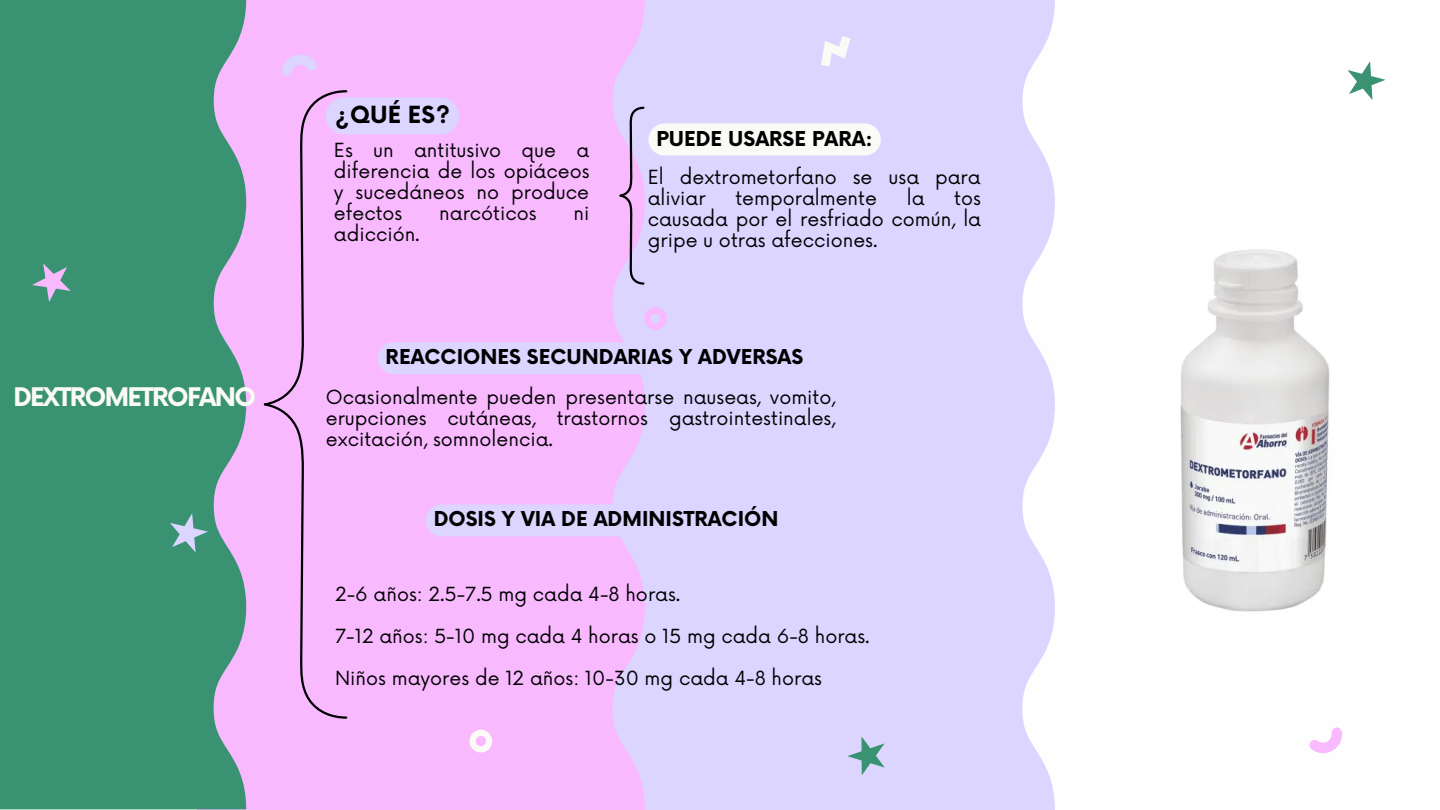
<style>
.page{position:relative;width:1440px;height:810px;background:#fff}
.page>*{position:absolute;margin:0;border:0;box-sizing:border-box;transform-origin:0 0}
.t1{font:700 25px "Now";letter-spacing:-.065em;color:#fafaf6}
.t2{font:700 23px "Now";color:#000}
.t3{font:700 20px "Now";color:#000}
.t4{font:19px/21px "Now";color:#000;text-align:justify}
</style>
<div class="page">
<div style="left:645px;top:0;width:410px;height:810px;background:#dcd5ff"></div>
<div style="left:197px;top:0;width:448px;height:810px;background:#f9b9ff"></div>
<div style="left:0;top:0;width:246px;height:809px;background:#399272"></div>
<div style="left:262px;top:89px;width:86px;height:631px;background:#f9b9ff"></div>
<svg style="left:27px;top:253px;width:54px;height:54px;background:#589889"></svg>
<svg style="left:165px;top:509px;width:46px;height:45px;background:#5ea192"></svg>
<svg style="left:1347px;top:61px;width:39px;height:39px"></svg>
<svg style="left:469px;top:730px;width:23px;height:22px"></svg>
<svg style="left:279px;top:51px;width:39px;height:26px"></svg>
<svg style="left:843px;top:728px;width:53px;height:53px;background:#c0c9e7"></svg>
<svg style="left:821px;top:36px;width:29px;height:30px"></svg>
<svg style="left:644px;top:307px;width:23px;height:23px"></svg>
<svg style="left:1309px;top:727px;width:33px;height:27px"></svg>
<img style="left:1180px;top:249px;width:151px;height:363px">
<div style="left:326px;top:97px;width:133px;height:37px;background:#dcd5ff;border-radius:18px"></div>
<div style="left:378px;top:342px;width:434px;height:32px;background:#dcd5ff;border-radius:16px"></div>
<div style="left:426px;top:504px;width:360px;height:32px;background:#dcd5ff;border-radius:16px"></div>
<svg style="left:618px;top:106px;width:263px;height:180px;background:#dfd7fb"></svg>
<h1 class="t1" style="left:13px;top:384px;width:244px">DEXTROMETROFANO</h1>
<p class="t2" style="left:335px;top:102px;width:116px">¿QUÉ ES?</p>
<p class="t4" style="left:334px;top:140px;width:257px">Es un antitusivo que a diferencia de los opiáceos y sucedáneos no produce efectos</p>
<p class="t4" style="left:439px;top:203px;width:99px">narcóticos</p>
<p class="t4" style="left:574px;top:203px;width:17px">ni</p>
<p class="t4" style="left:334px;top:224px;width:87px">adicción.</p>
<p class="t3" style="left:656px;top:128px;width:218px">PUEDE USARSE PARA:</p>
<p class="t4" style="left:648px;top:168px;width:334px">El dextrometorfano se usa para aliviar</p>
<p class="t4" style="left:735px;top:189px;width:143px">temporalmente</p>
<p class="t4" style="left:907px;top:189px;width:19px">la</p>
<p class="t4" style="left:648px;top:189px;width:335px;text-indent:306px">tos causada por el resfriado común, la gripe u otras afecciones.</p>
<p class="t3" style="left:386px;top:346px;width:419px">REACCIONES SECUNDARIAS Y ADVERSAS</p>
<p class="t4" style="left:326px;top:387px;width:511px">Ocasionalmente pueden presentarse nauseas, vomito, erupciones cutáneas, trastornos gastrointestinales, excitación, somnolencia.</p>
<p class="t3" style="left:434px;top:508px;width:346px">DOSIS Y VIA DE ADMINISTRACIÓN</p>
<p class="t4" style="left:335px;top:585px;width:347px">2-6 años: 2.5-7.5 mg cada 4-8 horas.</p>
<p class="t4" style="left:335px;top:627px;width:536px">7-12 años: 5-10 mg cada 4 horas o 15 mg cada 6-8 horas.</p>
<p class="t4" style="left:335px;top:669px;width:488px">Niños mayores de 12 años: 10-30 mg cada 4-8 horas</p>
</div>
